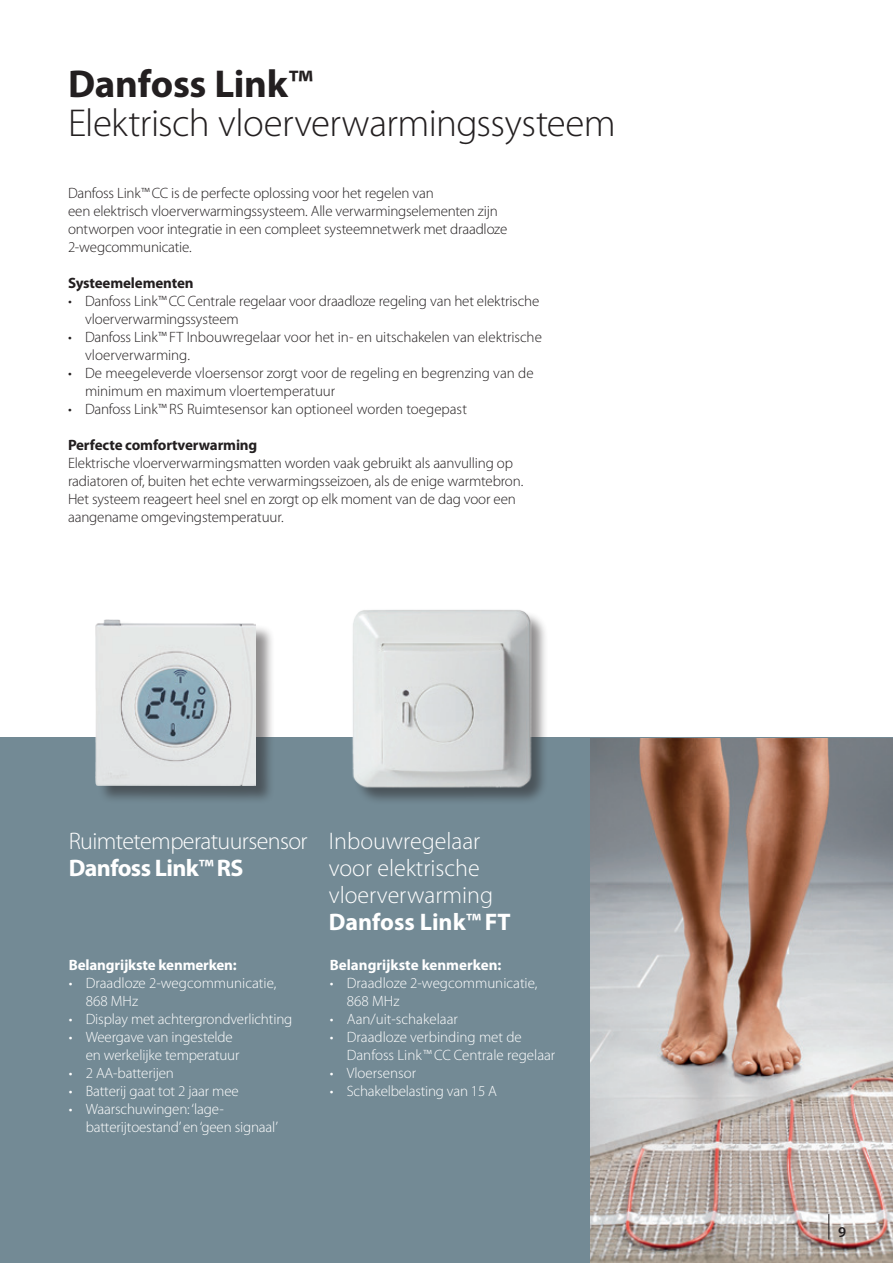
<style>
.page{position:relative;width:893px;height:1263px;background:#fff}
.page>*{position:absolute;margin:0;border:0;box-sizing:border-box;transform-origin:0 0}
.t1{font:300 39px/39px "Myriad Pro";letter-spacing:-.015em;color:#231f20}
.t2{font:300 24px/27px "Myriad Pro";color:#fff}
.t3{font:300 24px/27px "Myriad Pro";letter-spacing:-.025em;color:#fff}
.t4{font:300 15px/18px "Myriad Pro";letter-spacing:-.01em;color:#231f20}
.t5{font:300 15px/18px "Myriad Pro";letter-spacing:-.01em;color:#fff}
.t6{font:700 15px "Myriad Pro";letter-spacing:-.01em;color:#fff}
.t7{font:700 15px "Myriad Pro";letter-spacing:-.01em;color:#231f20}
.t8{font:600 15px "Myriad Pro";color:#231f20}
.s1{font-weight:700}
.s2{font-weight:600}
.s3{font-style:italic}
</style>
<div class="page">
<div style="left:0;top:737px;width:893px;height:526px;background:#738a95"></div>
<div style="left:353px;top:611px;width:196px;height:195px;background:#231f20;opacity:.5"></div>
<img style="left:352px;top:610px;width:186px;height:185px">
<div style="left:97px;top:621px;width:178px;height:184px;background:#231f20;opacity:.5"></div>
<img style="left:95px;top:620px;width:160px;height:166px">
<img style="left:590px;top:738px;width:303px;height:525px">
<svg style="left:828px;top:1214px;width:1px;height:25px"></svg>
<h1 class="t1" style="left:68px;top:65px;width:549px"><span class="s1">Danfoss Link</span><span class="s2">™<br></span>Elektrisch vloerverwarmingssysteem</h1>
<p class="t4" style="left:68px;top:185px;width:441px">Danfoss Link<span class="s3">™</span> CC is de perfecte oplossing voor het regelen van<br>een elektrisch vloerverwarmingssysteem. Alle verwarmingselementen zijn ontworpen voor integratie in een compleet systeemnetwerk met draadloze 2-wegcommunicatie.</p>
<p class="t7" style="left:68px;top:275px;width:127px">Systeemelementen</p>
<p class="t4" style="left:85px;top:293px;width:456px;text-indent:-17px"><span class="s3">•</span> Danfoss Link<span class="s3">™</span> CC Centrale regelaar voor draadloze regeling van het elektrische vloerverwarmingssysteem</p>
<p class="t4" style="left:85px;top:329px;width:458px;text-indent:-17px">• Danfoss Link<span class="s3">™</span> FT Inbouwregelaar voor het in- en uitschakelen van elektrische vloerverwarming.</p>
<p class="t4" style="left:85px;top:365px;width:450px;text-indent:-17px">• De meegeleverde vloersensor zorgt voor de regeling en begrenzing van de minimum en maximum vloertemperatuur</p>
<p class="t4" style="left:68px;top:401px;width:400px">• Danfoss Link<span class="s3">™</span> RS Ruimtesensor kan optioneel worden toegepast</p>
<p class="t7" style="left:68px;top:437px;width:191px">Perfecte comfortverwarming</p>
<p class="t4" style="left:68px;top:455px;width:457px">Elektrische vloerverwarmingsmatten worden vaak gebruikt als aanvulling op radiatoren of, buiten het echte verwarmingsseizoen, als de enige warmtebron.<br>Het systeem reageert heel snel en zorgt op elk moment van de dag voor een aangename omgevingstemperatuur.</p>
<h2 class="t3" style="left:69px;top:828px;width:240px">Ruimtetemperatuursensor<br><span class="s1">Danfoss Link</span><span class="s2">™</span> <span class="s1">RS</span></h2>
<p class="t6" style="left:69px;top:957px;width:170px">Belangrijkste kenmerken:</p>
<p class="t5" style="left:86px;top:974px;width:192px;text-indent:-17px">• Draadloze 2-wegcommunicatie,<br>868 MHz</p>
<p class="t5" style="left:69px;top:1010px;width:225px">• Display met achtergrondverlichting</p>
<p class="t5" style="left:86px;top:1028px;width:155px;text-indent:-17px">• Weergave van ingestelde en werkelijke temperatuur</p>
<p class="t5" style="left:69px;top:1064px;width:107px">• 2 AA-batterijen</p>
<p class="t5" style="left:69px;top:1082px;width:172px">• Batterij gaat tot 2 jaar mee</p>
<p class="t5" style="left:86px;top:1100px;width:194px;text-indent:-17px">• Waarschuwingen: ‘lage&shy;batterijtoestand’ en ‘geen signaal’</p>
<h2 class="t2" style="left:329px;top:828px;width:183px">Inbouwregelaar voor elektrische vloerverwarming<br><span class="s1">Danfoss Link</span><span class="s2">™</span> <span class="s1">FT</span></h2>
<p class="t6" style="left:330px;top:957px;width:173px">Belangrijkste kenmerken:</p>
<p class="t5" style="left:347px;top:974px;width:192px;text-indent:-17px">• Draadloze 2-wegcommunicatie,<br>868 MHz</p>
<p class="t5" style="left:330px;top:1010px;width:130px">• Aan/uit-schakelaar</p>
<p class="t5" style="left:347px;top:1028px;width:210px;text-indent:-17px">• Draadloze verbinding met de<br>Danfoss Link<span class="s3">™</span> CC Centrale regelaar</p>
<p class="t5" style="left:330px;top:1064px;width:88px">• Vloersensor</p>
<p class="t5" style="left:330px;top:1082px;width:169px">• Schakelbelasting van 15 A</p>
<p class="t8" style="left:838px;top:1224px;width:10px">9</p>
</div>
